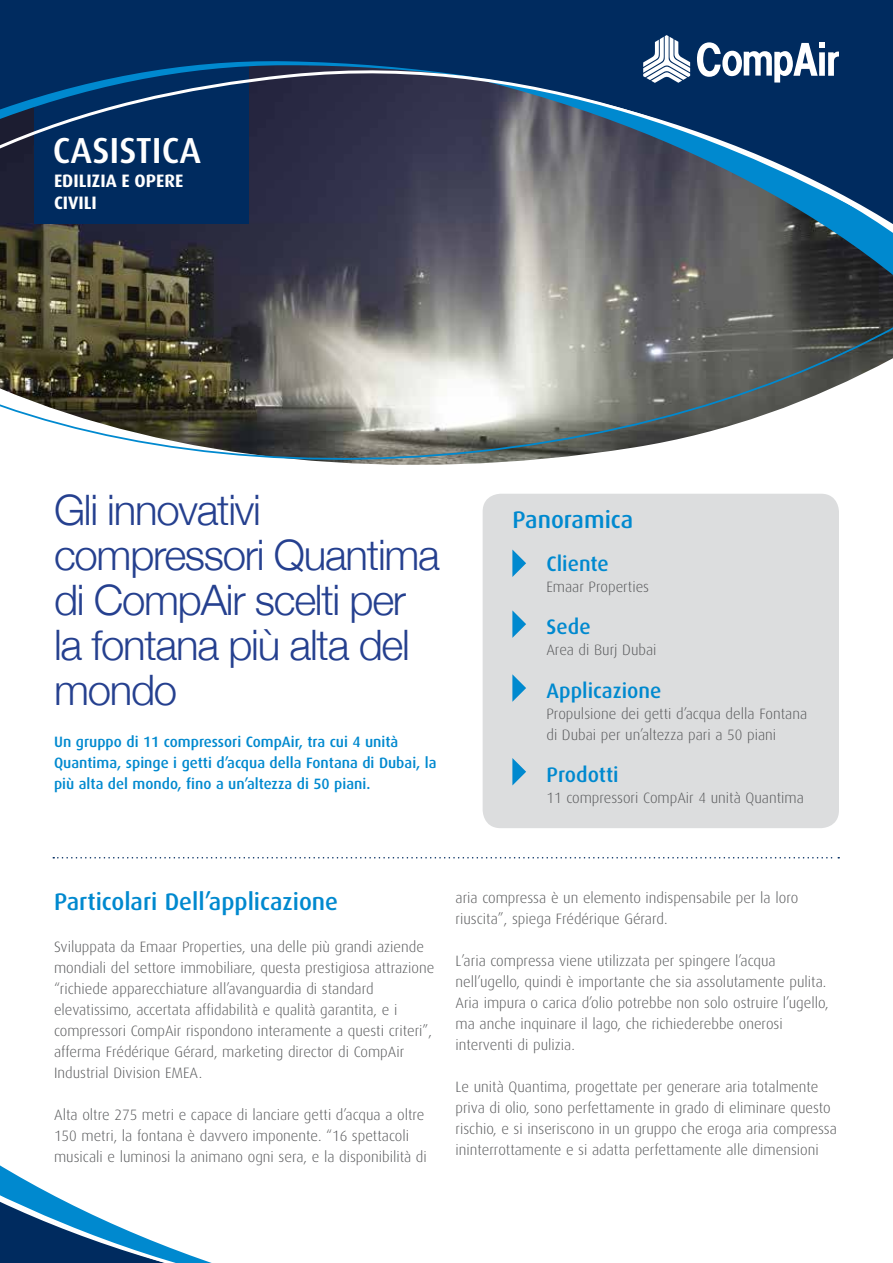
<style>
.page{position:relative;width:893px;height:1263px;background:#fff}
.page>*{position:absolute;margin:0;border:0;box-sizing:border-box;transform-origin:0 0}
.t1{font:300 42px/45px "Helvetica Neue";letter-spacing:-.03em;color:#25408f}
.t2{font:500 36.15px "Dax";color:#fff}
.t3{font:500 24px "Dax";color:#0089cf}
.t4{font:500 21px "Dax";color:#0089cf}
.t5{font:700 18px/21.6px "Dax";color:#fff}
.t6{font:300 15px/21px "Dax";color:#58595b}
.t7{font:500 15px/21px "Dax";color:#0089cf}
</style>
<div class="page">
<svg style="left:0;top:289px;width:893px;height:207px"></svg>
<svg style="left:0;top:263px;width:893px;height:26px;background:#595857"></svg>
<svg style="left:0;top:0;width:893px;height:263px;background:#254062"></svg>
<svg style="left:697px;top:42px;width:142px;height:41px"></svg>
<svg style="left:643px;top:35px;width:47px;height:48px"></svg>
<svg style="left:0;top:1165px;width:212px;height:98px"></svg>
<div style="left:483px;top:494px;width:356px;height:334px;background:#dcddde;border-radius:18px"></div>
<svg style="left:512px;top:549px;width:14px;height:28px"></svg>
<svg style="left:512px;top:610px;width:14px;height:28px"></svg>
<svg style="left:512px;top:674px;width:14px;height:28px"></svg>
<svg style="left:512px;top:758px;width:14px;height:27px"></svg>
<svg style="left:53px;top:857px;width:786px;height:1px"></svg>
<h2 class="t2" style="left:53px;top:130px;width:150px">CASISTICA</h2>
<p class="t5" style="left:54px;top:170px;width:131px">EDILIZIA E OPERE<br>CIVILI</p>
<h1 class="t1" style="left:54px;top:484px;width:388px">Gli innovativi compressori Quantima di CompAir scelti per la fontana più alta del mondo</h1>
<p class="t7" style="left:54px;top:731px;width:384px">Un gruppo di 11 compressori CompAir, tra cui 4 unità<br>Quantima, spinge i getti d’acqua della Fontana di Dubai, la più alta del mondo, fino a un’altezza di 50 piani.</p>
<h3 class="t3" style="left:513px;top:506px;width:122px">Panoramica</h3>
<h3 class="t4" style="left:547px;top:552px;width:64px">Cliente</h3>
<p class="t6" style="left:546px;top:577px;width:104px">Emaar Properties</p>
<h3 class="t4" style="left:547px;top:615px;width:46px">Sede</h3>
<p class="t6" style="left:546px;top:640px;width:112px">Area di Burj Dubai</p>
<h3 class="t4" style="left:547px;top:679px;width:116px">Applicazione</h3>
<p class="t6" style="left:546px;top:703px;width:262px">Propulsione dei getti d’acqua della Fontana di Dubai per un’altezza pari a 50 piani</p>
<h3 class="t4" style="left:547px;top:763px;width:74px">Prodotti</h3>
<p class="t6" style="left:546px;top:787px;width:259px">11 compressori CompAir 4 unità Quantima</p>
<h3 class="t3" style="left:54px;top:888px;width:286px">Particolari Dell’applicazione</h3>
<p class="t6" style="left:54px;top:936px;width:382px">Sviluppata da Emaar Properties, una delle più grandi aziende mondiali del settore immobiliare, questa prestigiosa attrazione “richiede apparecchiature all’avanguardia di standard elevatissimo, accertata affidabilità e qualità garantita, e i compressori CompAir rispondono interamente a questi criteri”, afferma Frédérique Gérard, marketing director di CompAir Industrial Division EMEA.</p>
<p class="t6" style="left:54px;top:1105px;width:374px">Alta oltre 275 metri e capace di lanciare getti d’acqua a oltre<br>150 metri, la fontana è davvero imponente. “16 spettacoli musicali e luminosi la animano ogni sera, e la disponibilità di</p>
<p class="t6" style="left:455px;top:887px;width:344px">aria compressa è un elemento indispensabile per la loro riuscita”, spiega Frédérique Gérard.</p>
<p class="t6" style="left:455px;top:950px;width:375px">L’aria compressa viene utilizzata per spingere l’acqua nell’ugello, quindi è importante che sia assolutamente pulita.<br>Aria impura o carica d’olio potrebbe non solo ostruire l’ugello, ma anche inquinare il lago, che richiederebbe onerosi interventi di pulizia.</p>
<p class="t6" style="left:455px;top:1077px;width:383px">Le unità Quantima, progettate per generare aria totalmente priva di olio, sono perfettamente in grado di eliminare questo rischio, e si inseriscono in un gruppo che eroga aria compressa ininterrottamente e si adatta perfettamente alle dimensioni</p>
</div>
